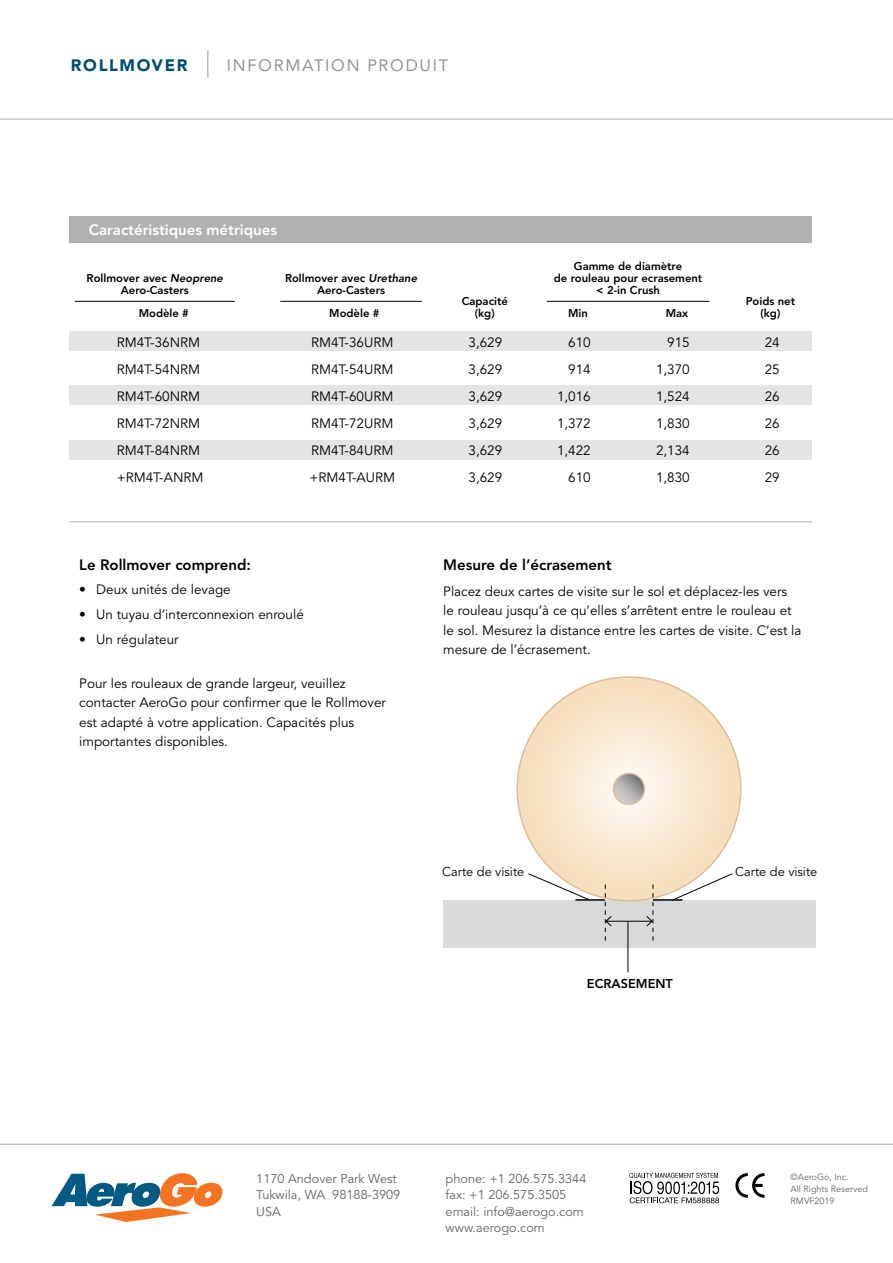
<style>
.page{position:relative;width:893px;height:1263px;background:#fff}
.page>*{position:absolute;margin:0;border:0;box-sizing:border-box;transform-origin:0 0}
.t1{font:16.5px "Avenir";letter-spacing:.1em;color:#939598}
.t2{font:900 16.5px "Avenir";letter-spacing:.1em;color:#004f6e}
.t3{font:800 15px "Avenir";color:#000}
.t4{font:800 15px "Avenir";color:#fff}
.t5{font:13.5px/19.5px "Avenir";color:#000}
.t6{font:12.75px/16.5px "Avenir";color:#636466}
.t7{font:12.75px "Avenir";color:#000}
.t8{font:800 12.75px "Avenir";color:#000}
.t9{font:800 11.25px/12px "Avenir";color:#000;text-align:center}
.t10{font:9px/12px "Avenir";color:#636466}
.s1{font-style:italic}
</style>
<div class="page">
<hr style="left:0;top:119px;width:893px;height:1px;background:#abadb0">
<svg style="left:207px;top:50px;width:1px;height:28px"></svg>
<hr style="left:0;top:1144px;width:893px;height:1px;background:#abadb0">
<svg style="left:52px;top:1173px;width:170px;height:49px"></svg>
<svg style="left:735px;top:1173px;width:30px;height:25px"></svg>
<svg style="left:629px;top:1173px;width:90px;height:30px"></svg>
<div style="left:70px;top:440px;width:742px;height:20px;background:#e4e4e4"></div>
<div style="left:70px;top:385px;width:742px;height:20px;background:#e4e4e4"></div>
<div style="left:70px;top:331px;width:742px;height:20px;background:#e4e4e4"></div>
<hr style="left:70px;top:521px;width:742px;height:1px;background:#abadb0">
<div style="left:70px;top:216px;width:742px;height:26px;background:#b1b1b1"></div>
<hr style="left:75px;top:301px;width:160px;height:1px;background:#000">
<hr style="left:280px;top:301px;width:142px;height:1px;background:#000">
<hr style="left:547px;top:301px;width:162px;height:1px;background:#000">
<div style="left:444px;top:901px;width:372px;height:47px;background:#d7d9da"></div>
<svg style="left:517px;top:677px;width:224px;height:224px;background:#f7e5cc"></svg>
<svg style="left:613px;top:773px;width:31px;height:31px"></svg>
<div style="left:613px;top:773px;width:32px;height:32px;border:2px solid #debd98;border-radius:50%"></div>
<hr style="left:575px;top:899px;width:30px;height:2px;background:#000">
<hr style="left:606px;top:921px;width:46px;height:1px;background:#000">
<hr style="left:653px;top:899px;width:29px;height:2px;background:#000">
<svg style="left:605px;top:884px;width:7px;height:57px"></svg>
<svg style="left:646px;top:884px;width:8px;height:57px"></svg>
<svg style="left:671px;top:873px;width:62px;height:28px"></svg>
<svg style="left:528px;top:873px;width:62px;height:27px"></svg>
<hr style="left:628px;top:922px;width:1px;height:50px;background:#000">
<p class="t2" style="left:71px;top:55px;width:118px">ROLLMOVER</p>
<p class="t1" style="left:227px;top:55px;width:223px">INFORMATION PRODUIT</p>
<p class="t4" style="left:89px;top:221px;width:190px">Caractéristiques métriques</p>
<p class="t9" style="left:87px;top:272px;width:138px">Rollmover avec <span class="s1">Neoprene<br></span>Aero-Casters</p>
<p class="t9" style="left:285px;top:272px;width:134px">Rollmover avec <span class="s1">Urethane<br></span>Aero-Casters</p>
<p class="t9" style="left:554px;top:260px;width:150px">Gamme de diamètre<br>de rouleau pour ecrasement &lt; 2-in Crush</p>
<p class="t9" style="left:462px;top:295px;width:48px">Capacité (kg)</p>
<p class="t9" style="left:746px;top:295px;width:51px">Poids net (kg)</p>
<p class="t9" style="left:139px;top:307px;width:52px">Modèle #</p>
<p class="t9" style="left:329px;top:307px;width:52px">Modèle #</p>
<p class="t9" style="left:568px;top:307px;width:21px">Min</p>
<p class="t9" style="left:666px;top:307px;width:24px">Max</p>
<p class="t5" style="left:117px;top:332px;width:85px">RM4T-36NRM</p>
<p class="t5" style="left:311px;top:332px;width:84px">RM4T-36URM</p>
<p class="t5" style="left:468px;top:332px;width:35px">3,629</p>
<p class="t5" style="left:568px;top:332px;width:24px">610</p>
<p class="t5" style="left:667px;top:332px;width:24px">915</p>
<p class="t5" style="left:765px;top:332px;width:17px">24</p>
<p class="t5" style="left:117px;top:359px;width:85px">RM4T-54NRM</p>
<p class="t5" style="left:311px;top:359px;width:84px">RM4T-54URM</p>
<p class="t5" style="left:468px;top:359px;width:35px">3,629</p>
<p class="t5" style="left:568px;top:359px;width:24px">914</p>
<p class="t5" style="left:656px;top:359px;width:35px">1,370</p>
<p class="t5" style="left:765px;top:359px;width:17px">25</p>
<p class="t5" style="left:117px;top:386px;width:85px">RM4T-60NRM</p>
<p class="t5" style="left:311px;top:386px;width:84px">RM4T-60URM</p>
<p class="t5" style="left:468px;top:386px;width:35px">3,629</p>
<p class="t5" style="left:557px;top:386px;width:35px">1,016</p>
<p class="t5" style="left:656px;top:386px;width:35px">1,524</p>
<p class="t5" style="left:765px;top:386px;width:17px">26</p>
<p class="t5" style="left:117px;top:413px;width:85px">RM4T-72NRM</p>
<p class="t5" style="left:311px;top:413px;width:84px">RM4T-72URM</p>
<p class="t5" style="left:468px;top:413px;width:35px">3,629</p>
<p class="t5" style="left:557px;top:413px;width:35px">1,372</p>
<p class="t5" style="left:656px;top:413px;width:35px">1,830</p>
<p class="t5" style="left:765px;top:413px;width:17px">26</p>
<p class="t5" style="left:117px;top:440px;width:85px">RM4T-84NRM</p>
<p class="t5" style="left:311px;top:440px;width:84px">RM4T-84URM</p>
<p class="t5" style="left:468px;top:440px;width:35px">3,629</p>
<p class="t5" style="left:557px;top:440px;width:35px">1,422</p>
<p class="t5" style="left:656px;top:440px;width:35px">2,134</p>
<p class="t5" style="left:765px;top:440px;width:17px">26</p>
<p class="t5" style="left:117px;top:467px;width:88px">+RM4T-ANRM</p>
<p class="t5" style="left:309px;top:467px;width:87px">+RM4T-AURM</p>
<p class="t5" style="left:468px;top:467px;width:35px">3,629</p>
<p class="t5" style="left:568px;top:467px;width:24px">610</p>
<p class="t5" style="left:656px;top:467px;width:35px">1,830</p>
<p class="t5" style="left:765px;top:467px;width:17px">29</p>
<p class="t3" style="left:79px;top:556px;width:173px">Le Rollmover comprend:</p>
<p class="t5" style="left:79px;top:580px;width:153px">• Deux unités de levage</p>
<p class="t5" style="left:79px;top:605px;width:226px">• Un tuyau d’interconnexion enroulé</p>
<p class="t5" style="left:79px;top:630px;width:101px">• Un régulateur</p>
<p class="t5" style="left:79px;top:674px;width:308px">Pour les rouleaux de grande largeur, veuillez contacter AeroGo pour confirmer que le Rollmover est adapté à votre application. Capacités plus importantes disponibles.</p>
<p class="t3" style="left:443px;top:556px;width:170px">Mesure de l’écrasement</p>
<p class="t5" style="left:443px;top:582px;width:360px">Placez deux cartes de visite sur le sol et déplacez-les vers<br>le rouleau jusqu’à ce qu’elles s’arrêtent entre le rouleau et le sol. Mesurez la distance entre les cartes de visite. C’est la mesure de l’écrasement.</p>
<p class="t7" style="left:442px;top:864px;width:84px">Carte de visite</p>
<p class="t7" style="left:735px;top:864px;width:84px">Carte de visite</p>
<p class="t8" style="left:587px;top:976px;width:87px">ECRASEMENT</p>
<p class="t6" style="left:256px;top:1170px;width:146px">1170 Andover Park West<br>Tukwila, WA 98188-3909<br>USA</p>
<p class="t6" style="left:446px;top:1170px;width:142px">phone: +1 206.575.3344 fax: +1 206.575.3505 email: info@aerogo.com www.aerogo.com</p>
<p class="t10" style="left:791px;top:1171px;width:79px">©AeroGo, Inc.<br>All Rights Reserved<br>RMVF2019</p>
</div>
